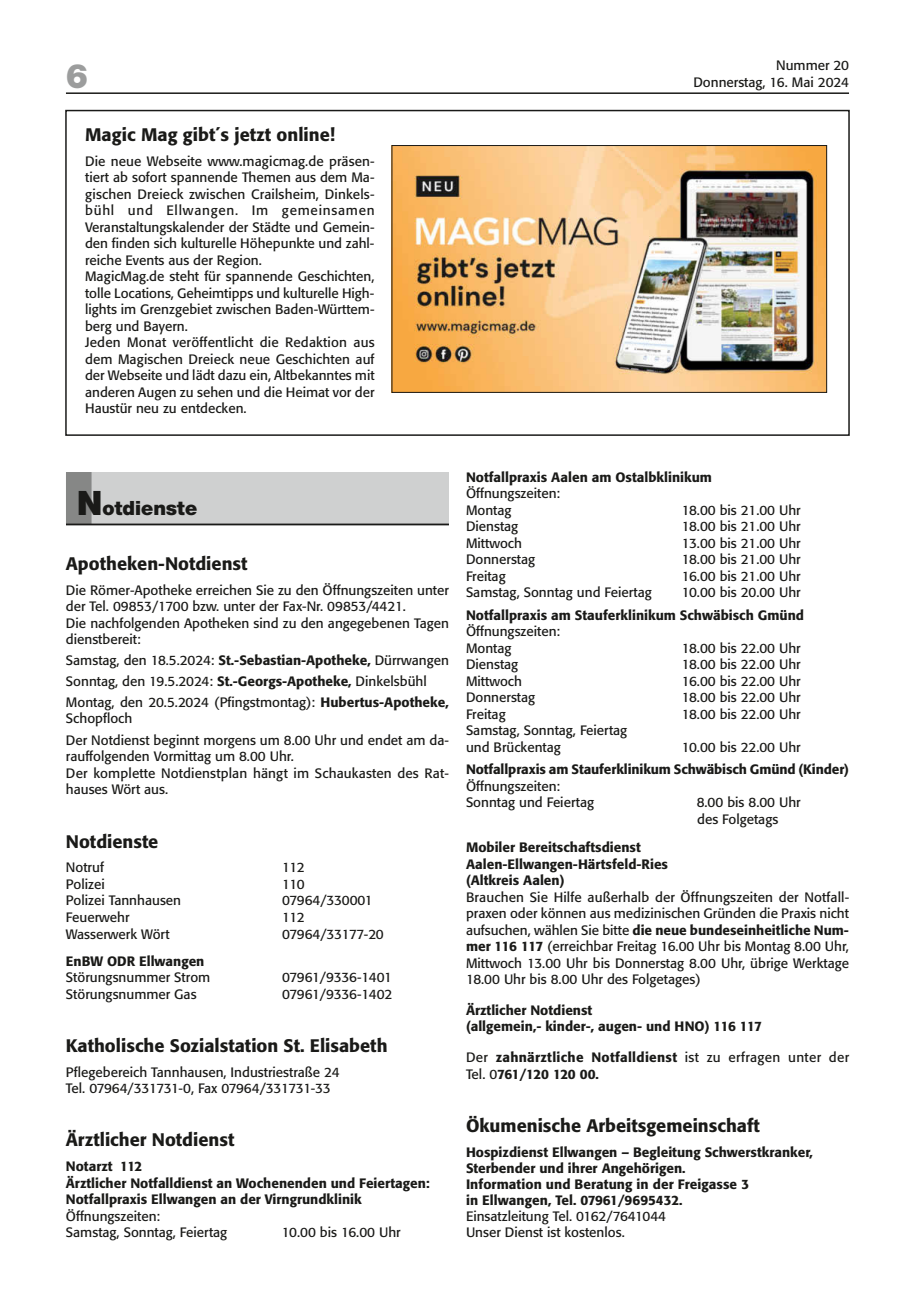
<style>
.page{position:relative;width:915px;height:1297px;background:#fff}
.page>*{position:absolute;margin:0;border:0;box-sizing:border-box;transform-origin:0 0}
.t1{font:900 36px "Nimbus Sans Novus T";color:#9c9d9d}
.t2{font:900 21px "Nimbus Sans Novus T";color:#1a1a18}
.t3{font:500 18px "Formata";color:#1a1a18}
.t4{font:13.5px/16.5px "Formata";color:#1a1a18}
.t5{font:500 13.5px/16.5px "Formata";color:#1a1a18}
.t6{font:500 13.5px/16.5px "Formata";letter-spacing:.02em;color:#1a1a18}
.t7{font:13.5px "Formata";letter-spacing:-.02em;color:#1a1a18}
.t8{font:13.5px "Formata";letter-spacing:-.03em;color:#1a1a18}
.s1{font-size:36.15px}
.s2{font-weight:500}
.s3{font-weight:400}
</style>
<div class="page">
<hr style="left:66px;top:92px;width:782px;height:2px;background:#1a1a18">
<div style="left:65px;top:110px;width:784px;height:326px;border:2px solid #1a1a18"></div>
<div style="left:66px;top:472px;width:383px;height:52px;background:#cfd0d0"></div>
<div style="left:66px;top:472px;width:25px;height:52px;background:#868786"></div>
<hr style="left:66px;top:524px;width:383px;height:1px;background:#1a1a18">
<img style="left:393px;top:147px;width:431px;height:244px">
<div style="left:391px;top:145px;width:435px;height:248px;border:1px solid #1a1a18"></div>
<h1 class="t1" style="left:66px;top:55px;width:24px">6</h1>
<p class="t4" style="left:693px;top:57px;width:157px;text-align:right">Nummer 20<br>Donnerstag, 16. Mai 2024</p>
<h3 class="t3" style="left:85px;top:123px;width:251px">Magic Mag gibt´s jetzt online!</h3>
<p class="t4" style="left:85px;top:153px;width:291px">Die neue Webseite www.magicmag.de präsen&shy;tiert ab sofort spannende Themen aus dem Ma&shy;gischen Dreieck zwischen Crailsheim, Dinkels&shy;bühl und Ellwangen. Im gemeinsamen Veranstaltungskalender der Städte und Gemein&shy;den finden sich kulturelle Höhepunkte und zahl&shy;reiche Events aus der Region.<br>MagicMag.de steht für spannende Geschichten, tolle Locations, Geheimtipps und kulturelle High&shy;lights im Grenzgebiet zwischen Baden-Württem&shy;berg und Bayern.<br>Jeden Monat veröffentlicht die Redaktion aus dem Magischen Dreieck neue Geschichten auf der Webseite und lädt dazu ein, Altbekanntes mit anderen Augen zu sehen und die Heimat vor der Haustür neu zu entdecken.</p>
<h2 class="t2" style="left:77px;top:496px;width:122px"><span class="s1">N</span>otdienste</h2>
<h3 class="t3" style="left:66px;top:553px;width:183px">Apotheken-Notdienst</h3>
<p class="t4" style="left:66px;top:582px;width:384px">Die Römer-Apotheke erreichen Sie zu den Öffnungszeiten unter der Tel. 09853/1700 bzw. unter der Fax-Nr. 09853/4421.<br>Die nachfolgenden Apotheken sind zu den angegebenen Tagen dienstbereit:</p>
<p class="t4" style="left:66px;top:650px;width:384px;line-height:20.9px">Samstag, den 18.5.2024: <span class="s2">St.-Sebastian-Apotheke,</span> Dürrwangen<br>Sonntag, den 19.5.2024: <span class="s2">St.-Georgs-Apotheke,</span> Dinkelsbühl<br>Montag, den 20.5.2024 (Pfingstmontag): <span class="s2">Hubertus-Apotheke,</span></p>
<p class="t4" style="left:66px;top:708px;width:384px;line-height:21.6px">Schopfloch<br>Der Notdienst beginnt morgens um 8.00 Uhr und endet am da-</p>
<p class="t4" style="left:66px;top:748px;width:384px">rauffolgenden Vormittag um 8.00 Uhr.<br>Der komplette Notdienstplan hängt im Schaukasten des Rat&shy;hauses Wört aus.</p>
<h3 class="t3" style="left:66px;top:830px;width:94px">Notdienste</h3>
<p class="t4" style="left:66px;top:859px;width:39px">Notruf</p>
<p class="t4" style="left:282px;top:859px;width:24px">112</p>
<p class="t4" style="left:66px;top:875px;width:40px">Polizei</p>
<p class="t4" style="left:282px;top:875px;width:24px">110</p>
<p class="t4" style="left:66px;top:892px;width:117px">Polizei Tannhausen</p>
<p class="t7" style="left:282px;top:892px;width:92px">07964/330001</p>
<p class="t4" style="left:66px;top:909px;width:65px">Feuerwehr</p>
<p class="t4" style="left:282px;top:909px;width:24px">112</p>
<p class="t4" style="left:66px;top:926px;width:105px">Wasserwerk Wört</p>
<p class="t7" style="left:282px;top:926px;width:103px">07964/33177-20</p>
<p class="t5" style="left:66px;top:953px;width:140px">EnBW ODR Ellwangen</p>
<p class="t4" style="left:66px;top:969px;width:146px">Störungsnummer Strom</p>
<p class="t8" style="left:282px;top:969px;width:111px">07961/9336-1401</p>
<p class="t4" style="left:66px;top:986px;width:132px">Störungsnummer Gas</p>
<p class="t7" style="left:282px;top:986px;width:112px">07961/9336-1402</p>
<h3 class="t3" style="left:66px;top:1035px;width:323px">Katholische Sozialstation St. Elisabeth</h3>
<p class="t4" style="left:66px;top:1064px;width:275px;line-height:15.9px">Pflegebereich Tannhausen, Industriestraße 24<br>Tel. 07964/331731-0, Fax 07964/331731-33</p>
<h3 class="t3" style="left:66px;top:1129px;width:170px">Ärztlicher Notdienst</h3>
<p class="t5" style="left:66px;top:1158px;width:365px">Notarzt 112<br>Ärztlicher Notfalldienst an Wochenenden und Feiertagen:<br>Notfallpraxis Ellwangen an der Virngrundklinik</p>
<p class="t4" style="left:66px;top:1208px;width:163px">Öffnungszeiten:<br>Samstag, Sonntag, Feiertag</p>
<p class="t4" style="left:282px;top:1224px;width:120px">10.00 bis 16.00 Uhr</p>
<p class="t5" style="left:466px;top:469px;width:247px">Notfallpraxis Aalen am Ostalbklinikum</p>
<p class="t4" style="left:466px;top:485px;width:96px">Öffnungszeiten:<br>Montag</p>
<p class="t4" style="left:681px;top:502px;width:120px">18.00 bis 21.00 Uhr</p>
<p class="t4" style="left:466px;top:518px;width:54px">Dienstag</p>
<p class="t4" style="left:681px;top:518px;width:120px">18.00 bis 21.00 Uhr</p>
<p class="t4" style="left:466px;top:535px;width:57px">Mittwoch</p>
<p class="t4" style="left:681px;top:535px;width:120px">13.00 bis 21.00 Uhr</p>
<p class="t4" style="left:466px;top:551px;width:71px">Donnerstag</p>
<p class="t4" style="left:681px;top:551px;width:120px">18.00 bis 21.00 Uhr</p>
<p class="t4" style="left:466px;top:568px;width:41px">Freitag</p>
<p class="t4" style="left:681px;top:568px;width:120px">16.00 bis 21.00 Uhr</p>
<p class="t4" style="left:466px;top:584px;width:187px">Samstag, Sonntag und Feiertag</p>
<p class="t4" style="left:681px;top:584px;width:120px">10.00 bis 20.00 Uhr</p>
<p class="t5" style="left:466px;top:607px;width:339px">Notfallpraxis am Stauferklinikum Schwäbisch Gmünd</p>
<p class="t4" style="left:466px;top:623px;width:96px">Öffnungszeiten:<br>Montag</p>
<p class="t4" style="left:681px;top:640px;width:120px">18.00 bis 22.00 Uhr</p>
<p class="t4" style="left:466px;top:656px;width:54px">Dienstag</p>
<p class="t4" style="left:681px;top:656px;width:120px">18.00 bis 22.00 Uhr</p>
<p class="t4" style="left:466px;top:673px;width:57px">Mittwoch</p>
<p class="t4" style="left:681px;top:673px;width:120px">16.00 bis 22.00 Uhr</p>
<p class="t4" style="left:466px;top:689px;width:71px">Donnerstag</p>
<p class="t4" style="left:681px;top:689px;width:120px">18.00 bis 22.00 Uhr</p>
<p class="t4" style="left:466px;top:706px;width:41px">Freitag</p>
<p class="t4" style="left:681px;top:706px;width:120px">18.00 bis 22.00 Uhr</p>
<p class="t4" style="left:466px;top:722px;width:163px">Samstag, Sonntag, Feiertag und Brückentag</p>
<p class="t4" style="left:681px;top:739px;width:120px">10.00 bis 22.00 Uhr</p>
<p class="t5" style="left:466px;top:761px;width:384px">Notfallpraxis am Stauferklinikum Schwäbisch Gmünd (Kinder)</p>
<p class="t4" style="left:466px;top:778px;width:129px">Öffnungszeiten:<br>Sonntag und Feiertag</p>
<p class="t4" style="left:696px;top:794px;width:106px">8.00 bis 8.00 Uhr des Folgetags</p>
<p class="t5" style="left:466px;top:839px;width:203px">Mobiler Bereitschaftsdienst<br>Aalen-Ellwangen-Härtsfeld-Ries (Altkreis Aalen)</p>
<p class="t4" style="left:466px;top:889px;width:384px;text-align:justify">Brauchen Sie Hilfe außerhalb der Öffnungszeiten der Notfall&shy;praxen oder können aus medizinischen Gründen die Praxis nicht aufsuchen, wählen Sie bitte <span class="s2">die neue bundeseinheitliche Num&shy;mer 116 117</span> (erreichbar Freitag 16.00 Uhr bis Montag 8.00 Uhr, Mittwoch 13.00 Uhr bis Donnerstag 8.00 Uhr, übrige Werktage 18.00 Uhr bis 8.00 Uhr des Folgetages)</p>
<p class="t5" style="left:466px;top:1002px;width:297px">Ärztlicher Notdienst<br>(allgemein,- kinder-, augen- und HNO) 116 117</p>
<p class="t6" style="left:466px;top:1049px;width:384px"><span class="s3">Der</span> zahnärztliche Notfalldienst <span class="s3">ist zu erfragen unter der<br>Tel. 0</span>761/120 120 00.</p>
<h3 class="t3" style="left:466px;top:1114px;width:295px">Ökumenische Arbeitsgemeinschaft</h3>
<p class="t5" style="left:466px;top:1144px;width:348px;line-height:16px">Hospizdienst Ellwangen – Begleitung Schwerstkranker, Sterbender und ihrer Angehörigen.<br>Information und Beratung in der Freigasse 3<br>in Ellwangen, Tel. 07961/9695432.</p>
<p class="t4" style="left:466px;top:1208px;width:202px;line-height:16px">Einsatzleitung Tel. 0162/7641044<br>Unser Dienst ist kostenlos.</p>
</div>
